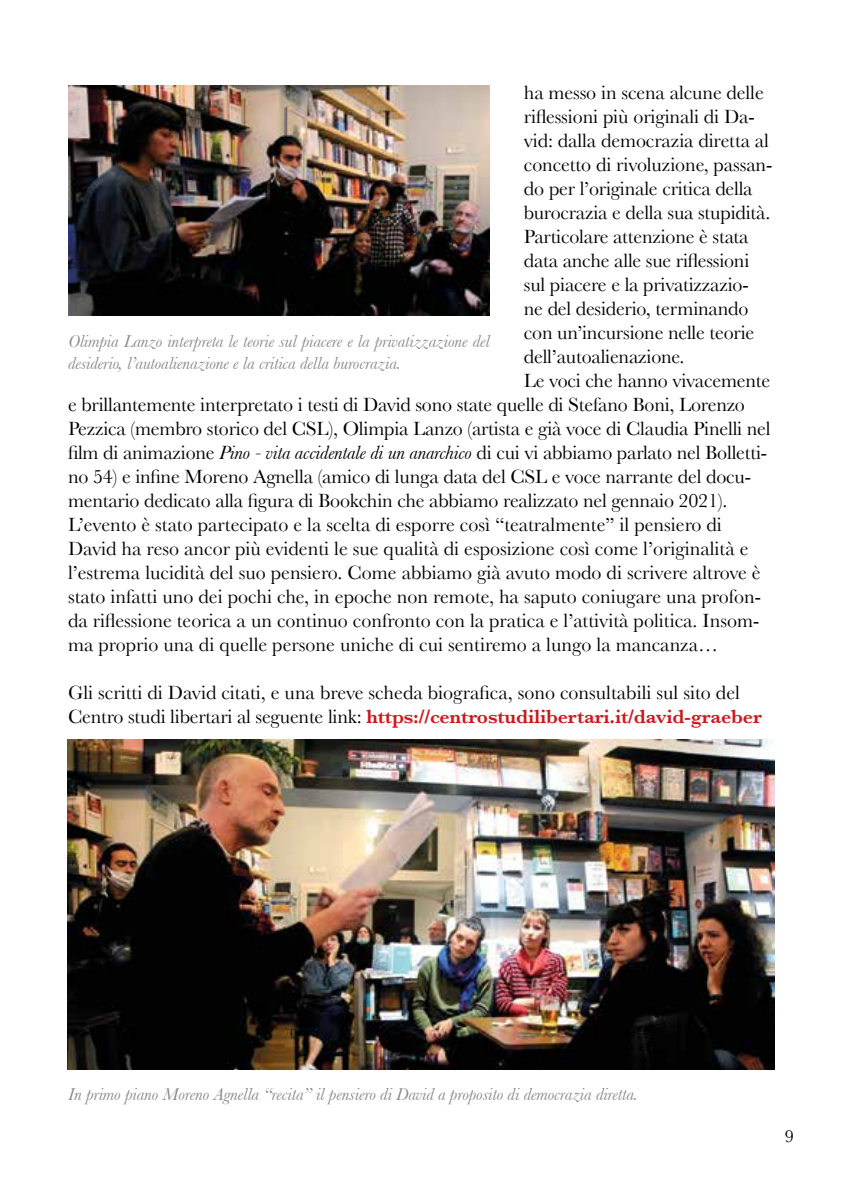
<style>
.page{position:relative;width:842px;height:1191px;background:#fff}
.page>*{position:absolute;margin:0;border:0;box-sizing:border-box;transform-origin:0 0}
.t1{font:20px/24px "Baskerville";letter-spacing:-.01em;color:#000}
.t2{font:italic 18px/22px "Baskerville";letter-spacing:-.005em;color:#898a8d}
.t3{font:18px "Baskerville";color:#000}
.s1{font-style:italic}
.s2{font-weight:600;color:#cd171a}
</style>
<div class="page">
<img style="left:68px;top:740px;width:706px;height:329px">
<img style="left:68px;top:85px;width:422px;height:230px">
<p class="t1" style="left:524px;top:80px;width:241px">ha messo in scena alcune delle</p>
<p class="t1" style="left:524px;top:104px;width:232px">riflessioni più originali di Da-</p>
<p class="t1" style="left:524px;top:128px;width:247px">vid: dalla democrazia diretta al</p>
<p class="t1" style="left:524px;top:152px;width:250px">concetto di rivoluzione, passan-</p>
<p class="t1" style="left:524px;top:176px;width:230px">do per l’originale critica della</p>
<p class="t1" style="left:524px;top:200px;width:248px">burocrazia e della sua stupidità.</p>
<p class="t1" style="left:524px;top:224px;width:226px">Particolare attenzione è stata</p>
<p class="t1" style="left:524px;top:248px;width:227px">data anche alle sue riflessioni</p>
<p class="t1" style="left:524px;top:272px;width:226px">sul piacere e la privatizzazio-</p>
<p class="t1" style="left:524px;top:296px;width:226px">ne del desiderio, terminando</p>
<p class="t1" style="left:524px;top:320px;width:232px">con un’incursione nelle teorie</p>
<p class="t1" style="left:524px;top:344px;width:162px">dell’autoalienazione.</p>
<p class="t1" style="left:524px;top:368px;width:248px">Le voci che hanno vivacemente</p>
<p class="t1" style="left:68px;top:392px;width:678px">e brillantemente interpretato i testi di David sono state quelle di Stefano Boni, Lorenzo</p>
<p class="t1" style="left:68px;top:416px;width:704px">Pezzica (membro storico del CSL), Olimpia Lanzo (artista e già voce di Claudia Pinelli nel</p>
<p class="t1" style="left:68px;top:440px;width:701px">film di animazione <span class="s1">Pino - vita accidentale di un anarchico</span> di cui vi abbiamo parlato nel Bolletti-</p>
<p class="t1" style="left:68px;top:464px;width:684px">no 54) e infine Moreno Agnella (amico di lunga data del CSL e voce narrante del docu-</p>
<p class="t1" style="left:68px;top:488px;width:661px">mentario dedicato alla figura di Bookchin che abbiamo realizzato nel gennaio 2021).</p>
<p class="t1" style="left:68px;top:512px;width:655px">L’evento è stato partecipato e la scelta di esporre così “teatralmente” il pensiero di</p>
<p class="t1" style="left:68px;top:536px;width:682px">David ha reso ancor più evidenti le sue qualità di esposizione così come l’originalità e</p>
<p class="t1" style="left:68px;top:560px;width:694px">l’estrema lucidità del suo pensiero. Come abbiamo già avuto modo di scrivere altrove è</p>
<p class="t1" style="left:68px;top:584px;width:694px">stato infatti uno dei pochi che, in epoche non remote, ha saputo coniugare una profon-</p>
<p class="t1" style="left:68px;top:608px;width:693px">da riflessione teorica a un continuo confronto con la pratica e l’attività politica. Insom-</p>
<p class="t1" style="left:68px;top:632px;width:652px">ma proprio una di quelle persone uniche di cui sentiremo a lungo la mancanza…</p>
<p class="t1" style="left:68px;top:680px;width:695px">Gli scritti di David citati, e una breve scheda biografica, sono consultabili sul sito del<br>Centro studi libertari al seguente link: <span class="s2">https://centrostudilibertari.it/david-graeber</span></p>
<p class="t2" style="left:68px;top:330px;width:423px">Olimpia Lanzo interpreta le teorie sul piacere e la privatizzazione del desiderio, l’autoalienazione e la critica della burocrazia.</p>
<p class="t2" style="left:68px;top:1083px;width:572px">In primo piano Moreno Agnella “recita” il pensiero di David a proposito di democrazia diretta.</p>
<p class="t3" style="left:785px;top:1125px;width:10px">9</p>
</div>
